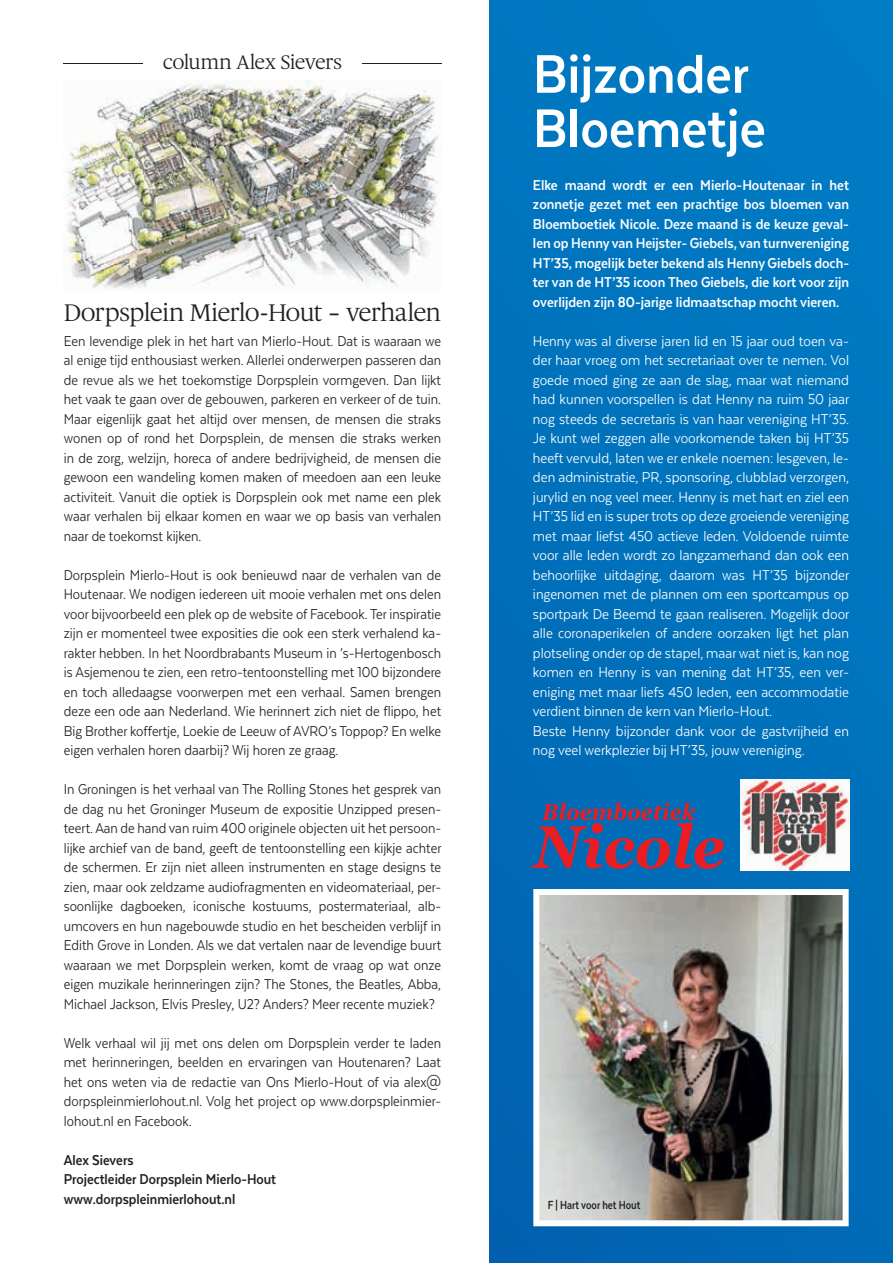
<style>
.page{position:relative;width:893px;height:1263px;background:#fff}
.page>*{position:absolute;margin:0;border:0;box-sizing:border-box;transform-origin:0 0}
.t1{font:700 62.55px/54.3px "Texta Narrow";color:#fff}
.t2{font:italic 700 59.85px "Georgia";color:#ea1d23}
.t3{font:25.8px "Gauthier FY";letter-spacing:-.04em;color:#231f20}
.t4{font:italic 700 22.8px "Georgia";color:#ea1d23;scale:.94 1}
.t5{font:21px "Gauthier FY";letter-spacing:-.03em;color:#231f20}
.t6{font:16.5px/19.5px "Texta Narrow";color:#231f20;text-align:justify}
.t7{font:16.5px/19.5px "Texta Narrow";color:#fff}
.t8{font:700 16.5px/19.5px "Texta Narrow";color:#fff;text-align:justify}
.t9{font:700 16.5px/19.5px "Texta Narrow";color:#231f20}
.t10{font:700 13.5px "Texta Narrow";color:#231f20;scale:.88 1}
</style>
<div class="page">
<hr style="left:64px;top:63px;width:79px;height:1px;background:#231f20">
<hr style="left:362px;top:63px;width:79px;height:1px;background:#231f20">
<img style="left:64px;top:81px;width:375px;height:208px">
<div style="left:489px;top:0;width:404px;height:1263px;background:#0073bd"></div>
<img style="left:533px;top:889px;width:316px;height:337px">
<img style="left:740px;top:779px;width:109px;height:92px">
<p class="t5" style="left:163px;top:49px;width:181px">column Alex Sievers</p>
<h3 class="t3" style="left:64px;top:297px;width:379px">Dorpsplein Mierlo-Hout – verhalen</h3>
<p class="t6" style="left:64px;top:331px;width:379px">Een levendige plek in het hart van Mierlo-Hout. Dat is waaraan we al enige tijd enthousiast werken. Allerlei onderwerpen passeren dan de revue als we het toekomstige Dorpsplein vormgeven. Dan lijkt het vaak te gaan over de gebouwen, parkeren en verkeer of de tuin.<br>Maar eigenlijk gaat het altijd over mensen, de mensen die straks wonen op of rond het Dorpsplein, de mensen die straks werken in de zorg, welzijn, horeca of andere bedrijvigheid, de mensen die gewoon een wandeling komen maken of meedoen aan een leuke activiteit. Vanuit die optiek is Dorpsplein ook met name een plek waar verhalen bij elkaar komen en waar we op basis van verhalen naar de toekomst kijken.</p>
<p class="t6" style="left:64px;top:565px;width:379px">Dorpsplein Mierlo-Hout is ook benieuwd naar de verhalen van de Houtenaar. We nodigen iedereen uit mooie verhalen met ons delen voor bijvoorbeeld een plek op de website of Facebook. Ter inspiratie zijn er momenteel twee exposities die ook een sterk verhalend ka&shy;rakter hebben. In het Noordbrabants Museum in ’s-Hertogenbosch is Asjemenou te zien, een retro-tentoonstelling met 100 bijzondere en toch alledaagse voorwerpen met een verhaal. Samen brengen deze een ode aan Nederland. Wie herinnert zich niet de flippo, het Big Brother koffertje, Loekie de Leeuw of AVRO’s Toppop? En welke eigen verhalen horen daarbij? Wij horen ze graag.</p>
<p class="t6" style="left:64px;top:779px;width:379px">In Groningen is het verhaal van The Rolling Stones het gesprek van de dag nu het Groninger Museum de expositie Unzipped presen&shy;teert. Aan de hand van ruim 400 originele objecten uit het persoon&shy;lijke archief van de band, geeft de tentoonstelling een kijkje achter de schermen. Er zijn niet alleen instrumenten en stage designs te zien, maar ook zeldzame audiofragmenten en videomateriaal, per&shy;soonlijke dagboeken, iconische kostuums, postermateriaal, alb&shy;umcovers en hun nagebouwde studio en het bescheiden verblijf in Edith Grove in Londen. Als we dat vertalen naar de levendige buurt waaraan we met Dorpsplein werken, komt de vraag op wat onze eigen muzikale herinneringen zijn? The Stones, the Beatles, Abba, Michael Jackson, Elvis Presley, U2? Anders? Meer recente muziek?</p>
<p class="t6" style="left:64px;top:1033px;width:379px">Welk verhaal wil jij met ons delen om Dorpsplein verder te laden met herinneringen, beelden en ervaringen van Houtenaren? Laat het ons weten via de redactie van Ons Mierlo-Hout of via alex@ dorpspleinmierlohout.nl. Volg het project op www.dorpspleinmier&shy;lohout.nl en Facebook.</p>
<p class="t9" style="left:64px;top:1150px;width:214px">Alex Sievers<br>Projectleider Dorpsplein Mierlo-Hout www.dorpspleinmierlohout.nl</p>
<h1 class="t1" style="left:533px;top:46px;width:234px">Bijzonder<br>Bloemetje</h1>
<p class="t8" style="left:533px;top:175px;width:318px">Elke maand wordt er een Mierlo-Houtenaar in het zonnetje gezet met een prachtige bos bloemen van Bloemboetiek Nicole. Deze maand is de keuze geval&shy;len op Henny van Heijster- Giebels, van turnvereniging HT’35, mogelijk beter bekend als Henny Giebels doch&shy;ter van de HT’35 icoon Theo Giebels, die kort voor zijn overlijden zijn 80-jarige lidmaatschap mocht vieren.</p>
<p class="t7" style="left:533px;top:331px;width:318px">Henny was al diverse jaren lid en 15 jaar oud toen va&shy;der haar vroeg om het secretariaat over te nemen. Vol goede moed ging ze aan de slag, maar wat niemand had kunnen voorspellen is dat Henny na ruim 50 jaar nog steeds de secretaris is van haar vereniging HT’35.<br>Je kunt wel zeggen alle voorkomende taken bij HT’35 heeft vervuld, laten we er enkele noemen: lesgeven, le&shy;den administratie, PR, sponsoring, clubblad verzorgen, jurylid en nog veel meer. Henny is met hart en ziel een HT’35 lid en is super trots op deze groeiende vereniging met maar liefst 450 actieve leden. Voldoende ruimte voor alle leden wordt zo langzamerhand dan ook een behoorlijke uitdaging, daarom was HT’35 bijzonder ingenomen met de plannen om een sportcampus op sportpark De Beemd te gaan realiseren. Mogelijk door alle coronaperikelen of andere oorzaken ligt het plan plotseling onder op de stapel, maar wat niet is, kan nog komen en Henny is van mening dat HT’35, een ver&shy;eniging met maar liefs 450 leden, een accommodatie verdient binnen de kern van Mierlo-Hout.<br>Beste Henny bijzonder dank voor de gastvrijheid en nog veel werkplezier bij HT’35, jouw vereniging.</p>
<h3 class="t4" style="left:542px;top:799px;width:165px">Bloemboetiek</h3>
<h2 class="t2" style="left:533px;top:813px;width:193px">Nicole</h2>
<p class="t10" style="left:548px;top:1198px;width:107px">F | Hart voor het Hout</p>
</div>
